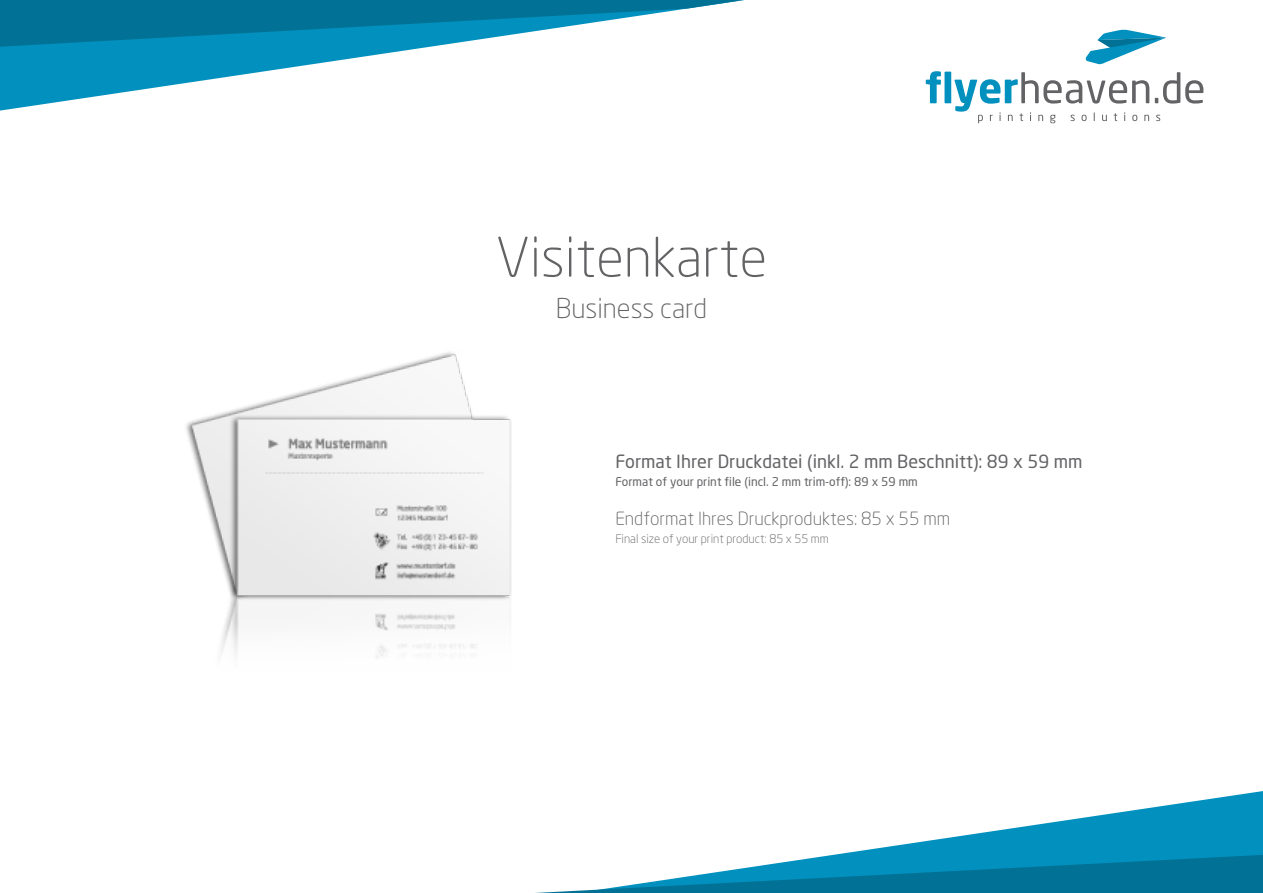
<style>
.page{position:relative;width:1263px;height:893px;background:#fff}
.page>*{position:absolute;margin:0;border:0;box-sizing:border-box;transform-origin:0 0}
.t1{font:300 54px "Neo Sans";color:#636366}
.t2{font:300 27px "Neo Sans";color:#636366}
.t3{font:18px "Neo Sans";color:#636366}
.t4{font:300 18px "Neo Sans";color:#636366}
.t5{font:12px "Neo Sans";color:#636366}
.t6{font:300 12px "Neo Sans";color:#636366}
</style>
<div class="page">
<svg style="left:0;top:47px;width:428px;height:64px"></svg>
<svg style="left:0;top:0;width:744px;height:47px"></svg>
<svg style="left:833px;top:791px;width:430px;height:64px"></svg>
<svg style="left:535px;top:855px;width:728px;height:38px"></svg>
<svg style="left:1085px;top:29px;width:81px;height:35px"></svg>
<svg style="left:1156px;top:115px;width:4px;height:6px"></svg>
<svg style="left:1155px;top:72px;width:48px;height:32px"></svg>
<svg style="left:926px;top:71px;width:15px;height:32px"></svg>
<div style="left:944px;top:72px;width:7px;height:31px;background:#0291be"></div>
<svg style="left:954px;top:72px;width:195px;height:51px"></svg>
<img style="left:186px;top:352px;width:325px;height:306px">
<h1 class="t1" style="left:496px;top:225px;width:273px">Visitenkarte</h1>
<h2 class="t2" style="left:556px;top:292px;width:153px">Business card</h2>
<p class="t3" style="left:615px;top:450px;width:469px">Format Ihrer Druckdatei (inkl. 2 mm Beschnitt): 89 x 59 mm</p>
<p class="t5" style="left:615px;top:474px;width:304px">Format of your print file (incl. 2 mm trim-off): 89 x 59 mm</p>
<p class="t4" style="left:615px;top:507px;width:336px">Endformat Ihres Druckproduktes: 85 x 55 mm</p>
<p class="t6" style="left:615px;top:531px;width:215px">Final size of your print product: 85 x 55 mm</p>
</div>
